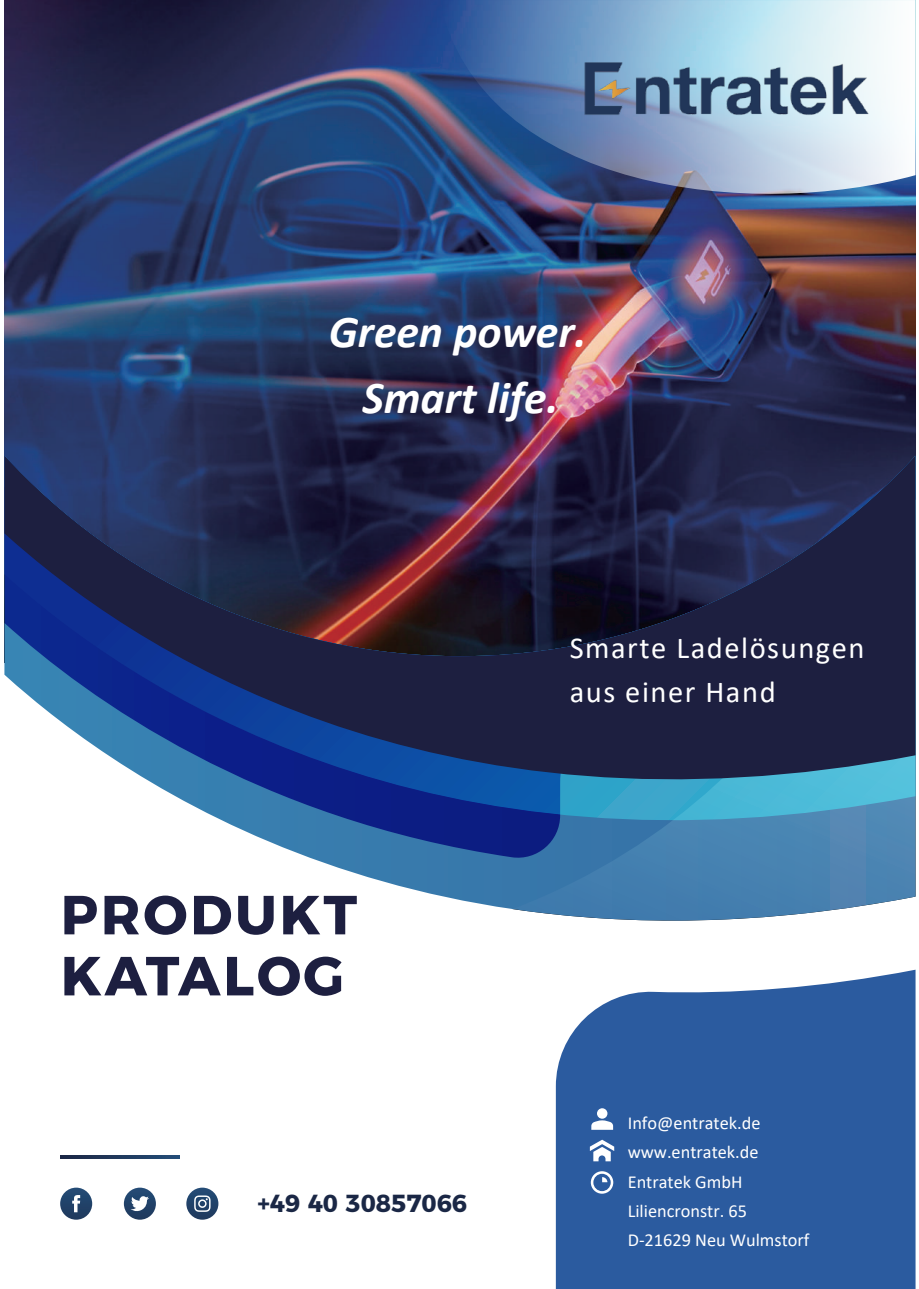
<style>
.page{position:relative;width:919px;height:1289px;background:#fff}
.page>*{position:absolute;margin:0;border:0;box-sizing:border-box;transform-origin:0 0}
.t1{font:700 54.9px/61.1px "Montserrat";letter-spacing:.05em;color:#1d1f40}
.t2{font:italic 700 45.75px/65.6px "Calibri";color:#fff;text-align:center}
.t3{font:30.45px/44.2px "Calibri";letter-spacing:.05em;color:#fff}
.t4{font:700 24.6px "Montserrat";color:#1a2745}
.t5{font:18.3px/29.4px "Calibri";color:#fff}
</style>
<div class="page">
<img style="left:4px;top:0;width:911px;height:455px">
<div style="left:556px;top:990px;width:359px;height:298px;background:#2b5b9f"></div>
<svg style="left:61px;top:1155px;width:119px;height:3px"></svg>
<svg style="left:60px;top:1187px;width:32px;height:32px"></svg>
<svg style="left:186px;top:1187px;width:32px;height:32px"></svg>
<svg style="left:124px;top:1187px;width:32px;height:32px"></svg>
<svg style="left:590px;top:1171px;width:23px;height:22px"></svg>
<svg style="left:590px;top:1139px;width:24px;height:22px"></svg>
<div style="left:597px;top:1108px;width:10px;height:10px;background:#fff;border-radius:50%"></div>
<svg style="left:591px;top:1120px;width:22px;height:9px"></svg>
<img style="left:439px;top:0;width:476px;height:219px">
<img style="left:581px;top:53px;width:289px;height:72px">
<svg style="left:416px;top:890px;width:499px;height:100px"></svg>
<svg style="left:308px;top:857px;width:204px;height:33px"></svg>
<svg style="left:512px;top:857px;width:403px;height:63px;background:#5489b5"></svg>
<svg style="left:4px;top:455px;width:911px;height:394px;background:#303e66"></svg>
<h2 class="t2" style="left:329px;top:298px;width:259px">Green power.<br>Smart life.</h2>
<h1 class="t1" style="left:61px;top:880px;width:298px">PRODUKT<br>KATALOG</h1>
<h3 class="t4" style="left:257px;top:1183px;width:211px">+49 40 30857066</h3>
<h3 class="t3" style="left:569px;top:625px;width:296px">Smarte Ladelösungen aus einer Hand</h3>
<p class="t5" style="left:627px;top:1107px;width:183px">Info@entratek.de www.entratek.de<br>Entratek GmbH<br>Liliencronstr. 65<br>D-21629 Neu Wulmstorf</p>
</div>
